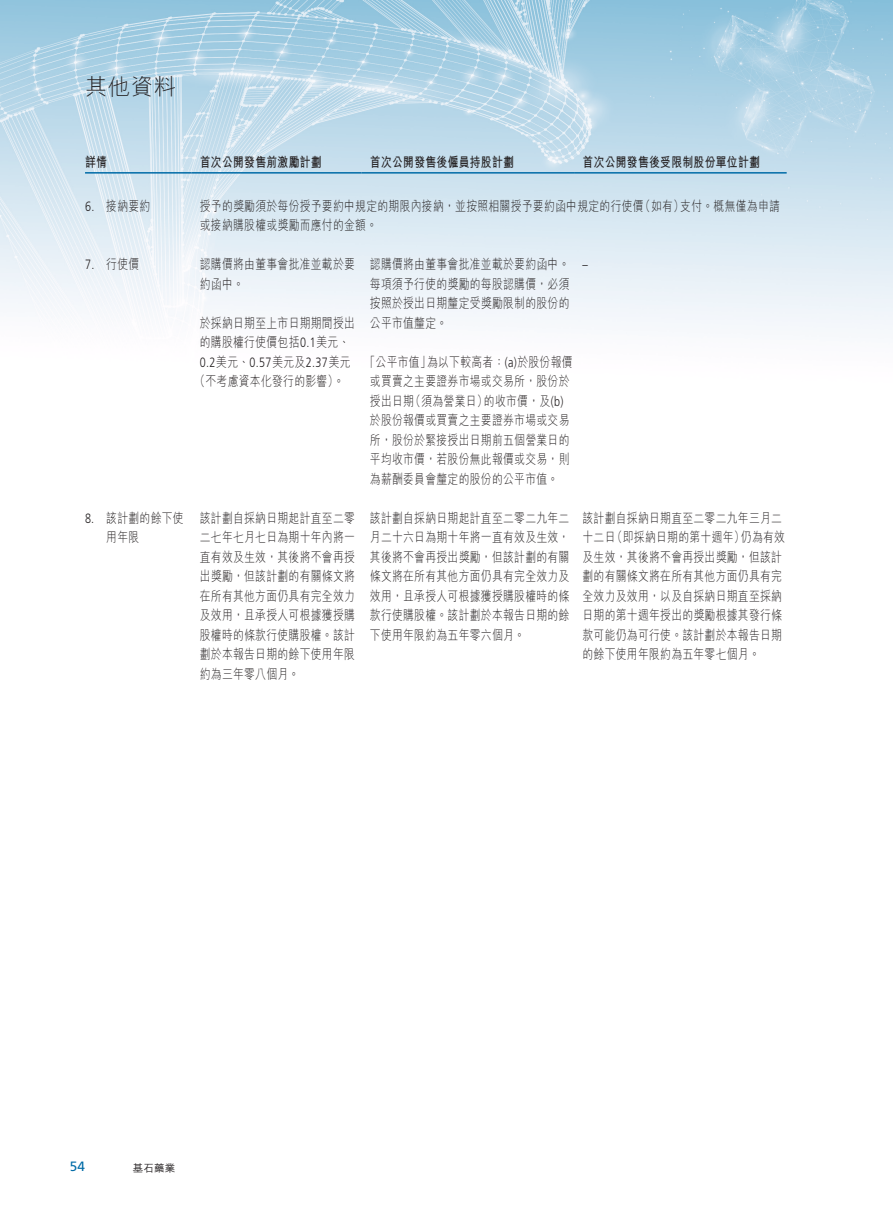
<style>
.page{position:relative;width:893px;height:1212px;background:#fff}
.page>*{position:absolute;margin:0;border:0;box-sizing:border-box;transform-origin:0 0}
.t1{font:300 22.5px "M Hei HK";color:#231f20}
.t2{font:300 13.5px/19.5px "M Hei HK";letter-spacing:.03em;color:#231f20;scale:.8 1}
.t3{font:700 13.5px "M Hei HK";letter-spacing:.03em;color:#231f20;scale:.8 1}
.t4{font:300 13.5px "Frutiger LT Std";color:#231f20;scale:.8 1}
.t5{font:13.5px "Frutiger LT Std";color:#006ba7}
.t6{font:500 10.5px "M Hei HK";color:#231f20}
.s1{font-family:"Frutiger LT Std"}
.s2{font-family:"M Hei HK"}
</style>
<div class="page">
<img style="left:0;top:0;width:893px;height:330px">
<hr style="left:85px;top:172px;width:106px;height:2px;background:#006ba7">
<hr style="left:191px;top:172px;width:170px;height:2px;background:#006ba7">
<hr style="left:361px;top:172px;width:213px;height:2px;background:#006ba7">
<hr style="left:574px;top:172px;width:213px;height:2px;background:#006ba7">
<h1 class="t1" style="left:85px;top:75px;width:93px">其他資料</h1>
<p class="t3" style="left:85px;top:152px;width:29px">詳情</p>
<p class="t3" style="left:200px;top:152px;width:154px">首次公開發售前激勵計劃</p>
<p class="t3" style="left:370px;top:152px;width:182px">首次公開發售後僱員持股計劃</p>
<p class="t3" style="left:583px;top:152px;width:223px">首次公開發售後受限制股份單位計劃</p>
<p class="t2" style="left:85px;top:196px;width:83px"><span class="s1">6.</span> 接納要約</p>
<p class="t2" style="left:200px;top:196px;width:727px">授予的獎勵須於每份授予要約中規定的期限內接納，並按照相關授予要約函中規定的行使價（如有）支付。概無僅為申請或接納購股權或獎勵而應付的金額。</p>
<p class="t2" style="left:85px;top:254px;width:69px"><span class="s1">7.</span> 行使價</p>
<p class="t2" style="left:200px;top:254px;width:195px">認購價將由董事會批准並載於要約函中。</p>
<p class="t2" style="left:200px;top:313px;width:195px">於採納日期至上市日期期間授出的購股權行使價包括<span class="s1">0.1</span>美元、</p>
<p class="t4" style="left:200px;top:355px;width:190px">0.2<span class="s2">美元、</span>0.57<span class="s2">美元及</span>2.37<span class="s2">美元</span></p>
<p class="t2" style="left:194px;top:371px;width:189px">（不考慮資本化發行的影響）。</p>
<p class="t2" style="left:370px;top:254px;width:251px;text-align:justify">認購價將由董事會批准並載於要約函中。每項須予行使的獎勵的每股認購價，必須按照於授出日期釐定受獎勵限制的股份的公平市值釐定。</p>
<p class="t2" style="left:370px;top:352px;width:255px;text-indent:-5px">「公平市值」為以下較高者：<span class="s1">(a)</span>於股份報價或買賣之主要證券市場或交易所，股份於授出日期（須為營業日）的收市價，及<span class="s1">(b)</span>於股份報價或買賣之主要證券市場或交易所，股份於緊接授出日期前五個營業日的平均收市價，若股份無此報價或交易，則為薪酬委員會釐定的股份的公平市值。</p>
<p class="t4" style="left:582px;top:257px;width:8px">–</p>
<p class="t2" style="left:106px;top:508px;width:98px;text-indent:-21px"><span class="s1">8.</span> 該計劃的餘下使用年限</p>
<p class="t2" style="left:200px;top:508px;width:195px;text-align:justify">該計劃自採納日期起計直至二零二七年七月七日為期十年內將一直有效及生效，其後將不會再授出獎勵，但該計劃的有關條文將在所有其他方面仍具有完全效力及效用，且承授人可根據獲授購股權時的條款行使購股權。該計劃於本報告日期的餘下使用年限約為三年零八個月。</p>
<p class="t2" style="left:370px;top:508px;width:251px;text-align:justify">該計劃自採納日期起計直至二零二九年二月二十六日為期十年將一直有效及生效，其後將不會再授出獎勵，但該計劃的有關條文將在所有其他方面仍具有完全效力及效用，且承授人可根據獲授購股權時的條款行使購股權。該計劃於本報告日期的餘下使用年限約為五年零六個月。</p>
<p class="t2" style="left:582px;top:508px;width:255px">該計劃自採納日期直至二零二九年三月二十二日（即採納日期的第十週年）仍為有效及生效，其後將不會再授出獎勵，但該計劃的有關條文將在所有其他方面仍具有完全效力及效用，以及自採納日期直至採納日期的第十週年授出的獎勵根據其發行條款可能仍為可行使。該計劃於本報告日期的餘下使用年限約為五年零七個月。</p>
<p class="t5" style="left:70px;top:1159px;width:17px">54</p>
<p class="t6" style="left:133px;top:1160px;width:44px">基石藥業</p>
</div>
